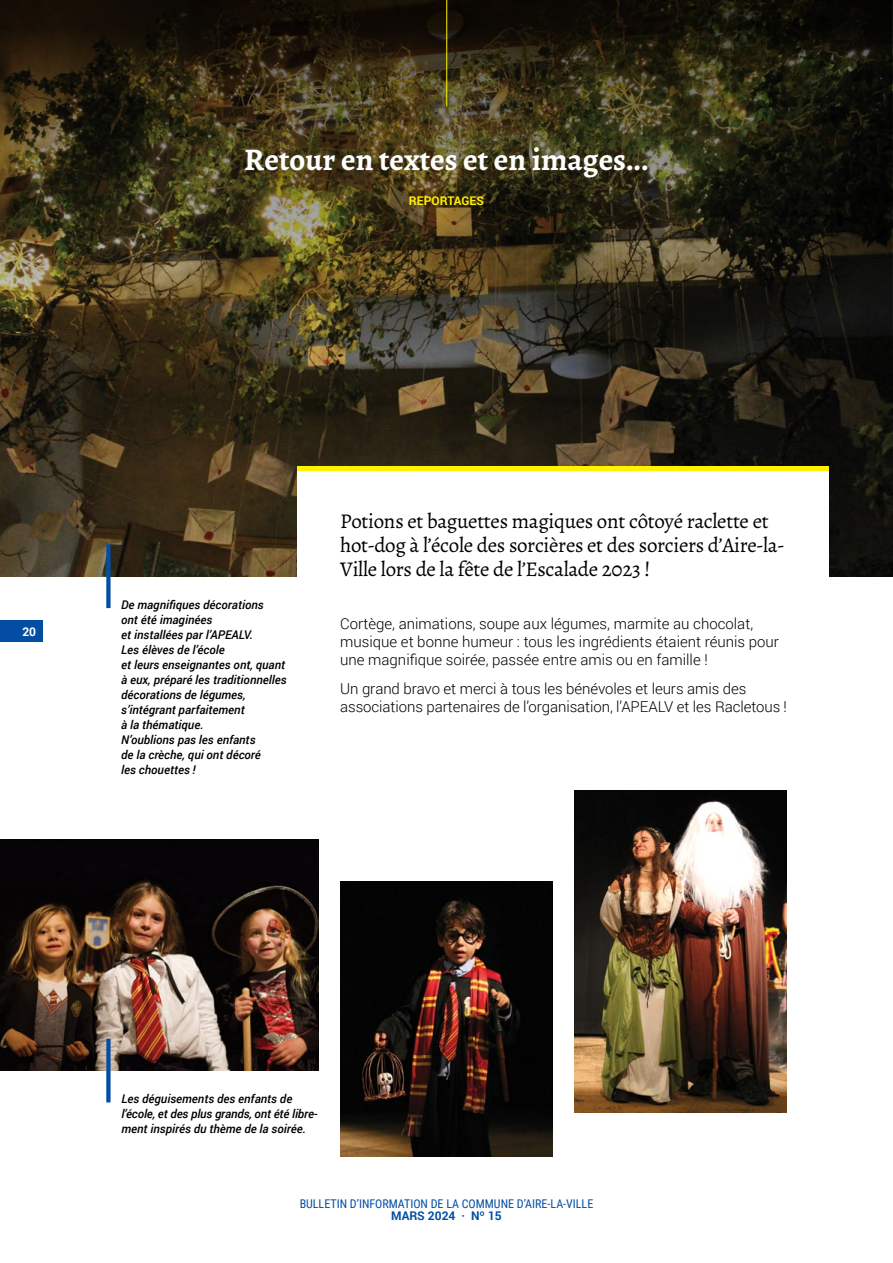
<style>
.page{position:relative;width:893px;height:1263px;background:#fff}
.page>*{position:absolute;margin:0;border:0;box-sizing:border-box;transform-origin:0 0}
.t1{font:700 31.5px "Alegreya";color:#fff}
.t2{font:21px/24px "Alegreya";letter-spacing:-.015em;color:#000}
.t3{font:300 15px/18px "Roboto";color:#000}
.t4{font:italic 500 12px/15px "Roboto";color:#000}
.t5{font:12px "Roboto Condensed";color:#034ea2}
.t6{font:700 12px "Roboto";color:#034ea2}
.t7{font:700 12px "Roboto";color:#fff200}
.t8{font:700 12px "Roboto";color:#fff}
</style>
<div class="page">
<img style="left:0;top:0;width:893px;height:576px">
<svg style="left:0;top:0;width:892px;height:466px;background:#322b18"></svg>
<hr style="left:446px;top:0;width:1px;height:106px;background:#fff200">
<img style="left:340px;top:881px;width:213px;height:276px">
<img style="left:0;top:839px;width:319px;height:231px">
<div style="left:298px;top:470px;width:531px;height:123px;background:#fff"></div>
<hr style="left:298px;top:466px;width:531px;height:4px;background:#fff200">
<div style="left:106px;top:544px;width:5px;height:64px;background:#034ea2"></div>
<div style="left:106px;top:1039px;width:5px;height:63px;background:#034ea2"></div>
<img style="left:574px;top:791px;width:213px;height:322px">
<div style="left:0;top:621px;width:43px;height:21px;background:#034ea2"></div>
<h1 class="t1" style="left:244px;top:139px;width:406px">Retour en textes et en images...</h1>
<p class="t7" style="left:409px;top:192px;width:77px">REPORTAGES</p>
<p class="t8" style="left:22px;top:623px;width:15px">20</p>
<p class="t4" style="left:121px;top:597px;width:167px">De magnifiques décorations<br>ont été imaginées<br>et installées par l’APEALV.<br>Les élèves de l’école<br>et leurs enseignantes ont, quant à eux, préparé les traditionnelles décorations de légumes, s’intégrant parfaitement<br>à la thématique.<br>N’oublions pas les enfants<br>de la crèche, qui ont décoré<br>les chouettes !</p>
<h2 class="t2" style="left:340px;top:509px;width:445px">Potions et baguettes magiques ont côtoyé raclette et hot-dog à l’école des sorcières et des sorciers d’Aire-la-<br>Ville lors de la fête de l’Escalade 2023 !</h2>
<p class="t3" style="left:340px;top:614px;width:440px">Cortège, animations, soupe aux légumes, marmite au chocolat, musique et bonne humeur : tous les ingrédients étaient réunis pour une magnifique soirée, passée entre amis ou en famille !</p>
<p class="t3" style="left:340px;top:679px;width:448px">Un grand bravo et merci à tous les bénévoles et leurs amis des associations partenaires de l’organisation, l’APEALV et les Racletous !</p>
<p class="t4" style="left:121px;top:1091px;width:198px">Les déguisements des enfants de l’école, et des plus grands, ont été libre&shy;ment inspirés du thème de la soirée.</p>
<p class="t5" style="left:300px;top:1196px;width:295px">BULLETIN D’INFORMATION DE LA COMMUNE D’AIRE-LA-VILLE</p>
<p class="t6" style="left:391px;top:1207px;width:112px">MARS 2024 · Nº 15</p>
</div>
